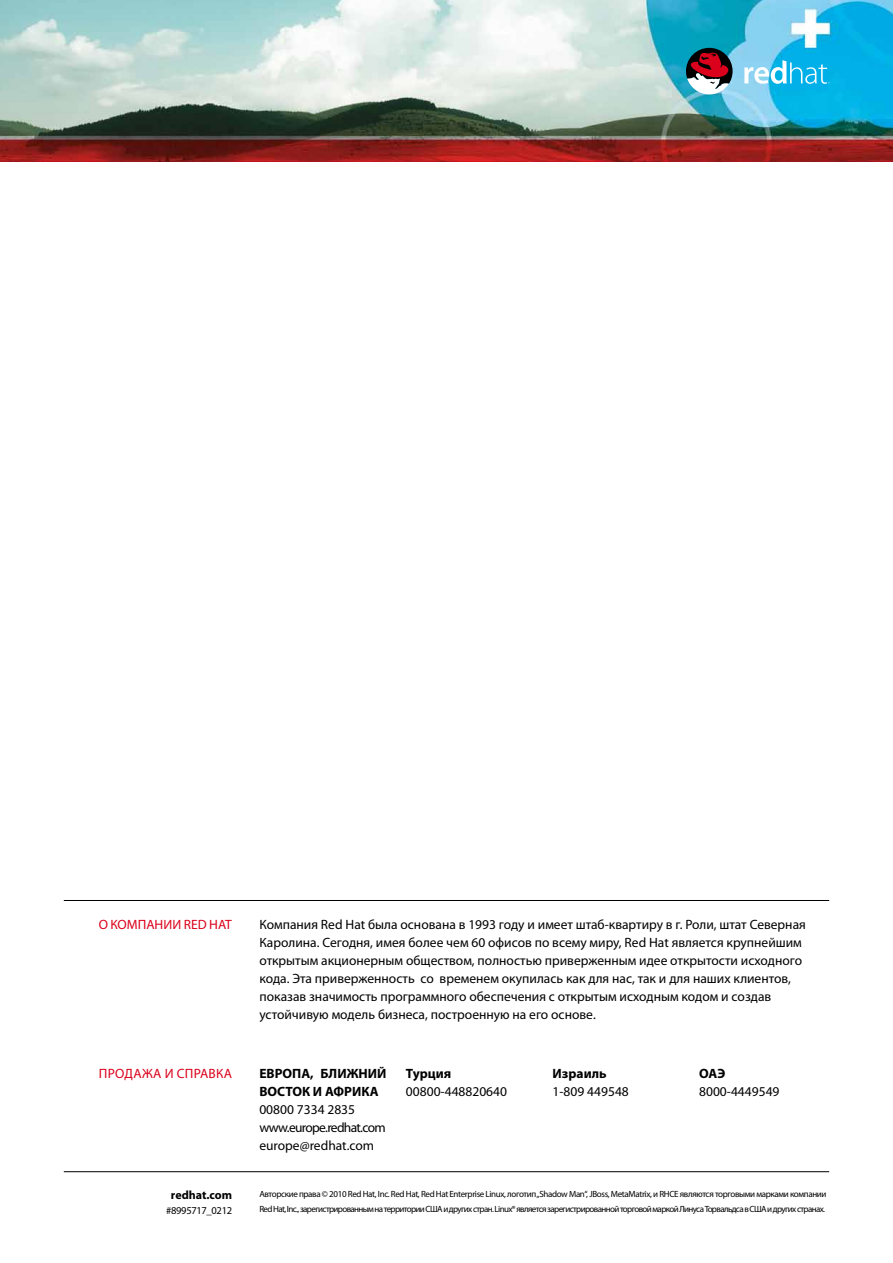
<style>
.page{position:relative;width:893px;height:1263px;background:#fff}
.page>*{position:absolute;margin:0;border:0;box-sizing:border-box;transform-origin:0 0}
.t1{font:13.5px/18px "Myriad Pro";color:#000}
.t2{font:700 13.5px/18px "Myriad Pro";color:#000}
.t3{font:13.5px "Myriad Pro";letter-spacing:.01em;color:#db001b}
.t4{font:700 12px "Myriad Pro";color:#000}
.t5{font:10.5px "Myriad Pro";letter-spacing:-.03em;color:#000}
.t6{font:9px/15px "Myriad Pro";letter-spacing:-.065em;color:#000}
</style>
<div class="page">
<img style="left:0;top:0;width:893px;height:161px">
<svg style="left:686px;top:48px;width:47px;height:46px"></svg>
<svg style="left:744px;top:60px;width:86px;height:24px"></svg>
<hr style="left:64px;top:900px;width:765px;height:1px;background:#000">
<hr style="left:64px;top:1171px;width:765px;height:1px;background:#000">
<p class="t3" style="left:99px;top:916px;width:66px">О компании</p>
<p class="t3" style="left:184px;top:916px;width:50px">RED HAT</p>
<p class="t1" style="left:259px;top:915px;width:548px">Компания Red Hat была основана в 1993 году и имеет штаб-квартиру в г. Роли, штат Северная Каролина. Сегодня, имея более чем 60 офисов по всему миру, Red Hat является крупнейшим открытым акционерным обществом, полностью приверженным идее открытости исходного кода. Эта приверженность со временем окупилась как для нас, так и для наших клиентов, показав значимость программного обеспечения с открытым исходным кодом и создав устойчивую модель бизнеса, построенную на его основе.</p>
<p class="t3" style="left:99px;top:1065px;width:126px">ПРОДАЖА И СПРАВКА</p>
<p class="t2" style="left:259px;top:1064px;width:129px">ЕВРОПА, БЛИЖНИЙ<br>ВОСТОК И АФРИКА</p>
<p class="t1" style="left:259px;top:1101px;width:128px">00800 7334 2835 www.europe.redhat.com europe@redhat.com</p>
<p class="t2" style="left:406px;top:1064px;width:47px">Турция</p>
<p class="t1" style="left:406px;top:1083px;width:103px">00800-448820640</p>
<p class="t2" style="left:553px;top:1064px;width:56px">Израиль</p>
<p class="t1" style="left:553px;top:1083px;width:78px">1-809 449548</p>
<p class="t2" style="left:699px;top:1064px;width:28px">ОАЭ</p>
<p class="t1" style="left:699px;top:1083px;width:82px">8000-4449549</p>
<p class="t4" style="left:171px;top:1187px;width:63px">redhat.com</p>
<p class="t5" style="left:166px;top:1204px;width:67px">#8995717_0212</p>
<p class="t6" style="left:259px;top:1186px;width:569px">Авторские права © 2010 Red Hat, Inc. Red Hat, Red Hat Enterprise Linux, логотип „Shadow Man“, JBoss, MetaMatrix, и RHCE являются торговыми марками компании<br>Red Hat, Inc., зарегистрированным на территории США и других стран. Linux® является зарегистрированной торговой маркой Линуса Торвальдса в США и других странах.</p>
</div>
